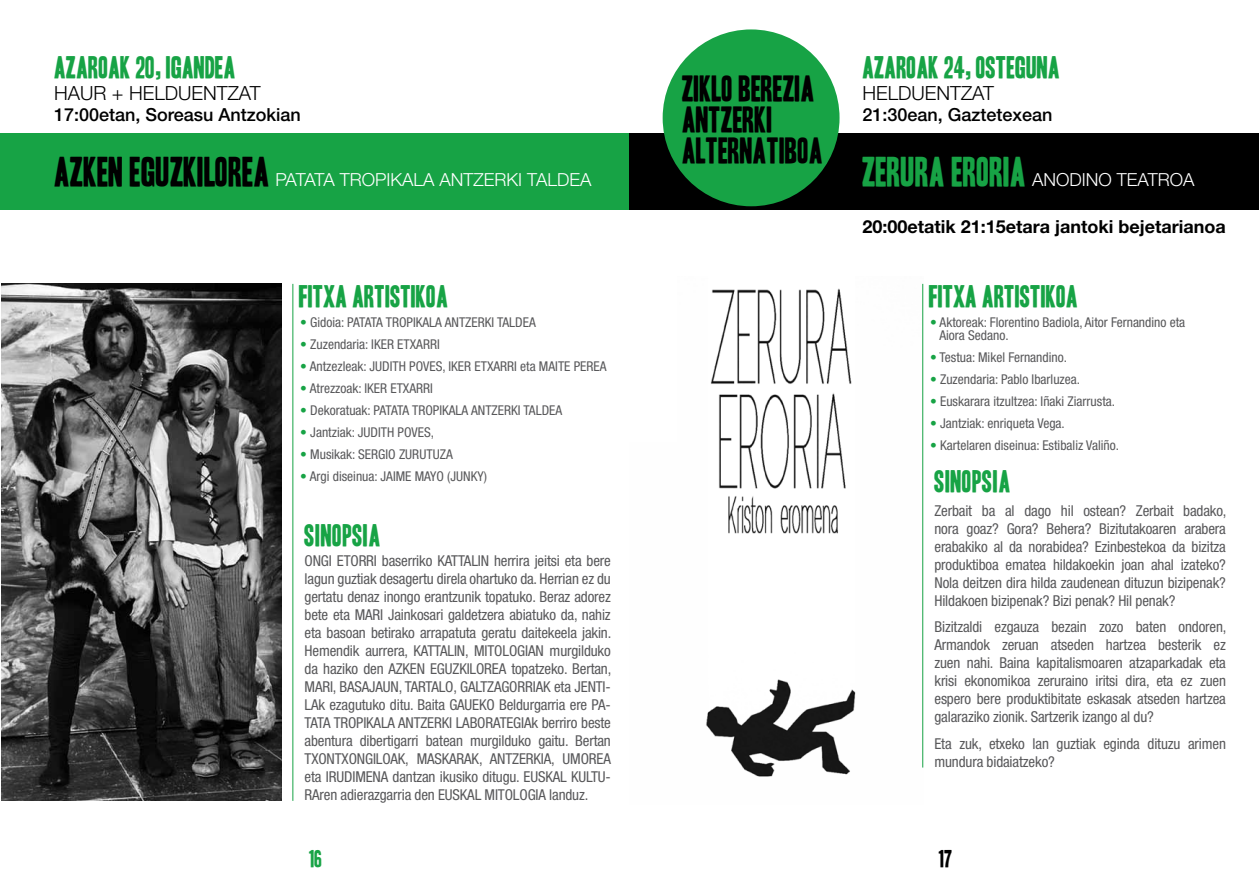
<style>
.page{position:relative;width:1259px;height:893px;background:#fff}
.page>*{position:absolute;margin:0;border:0;box-sizing:border-box;transform-origin:0 0}
.t1{font:31.5px/31.2px "Headline One HPLHS";color:#000}
.t2{font:27px "Headline One HPLHS";color:#17a345}
.t3{font:27px "Headline One HPLHS";letter-spacing:.02em;color:#17a345}
.t4{font:21px "Headline One HPLHS";color:#17a345}
.t5{font:21px "Headline One HPLHS";color:#000}
.t6{font:300 19.5px "Helvetica Neue";color:#000}
.t7{font:300 18px "Helvetica Neue";color:#fff}
.t8{font:500 18px "Helvetica Neue";color:#000}
.t9{font:700 18px "Helvetica Neue";color:#000}
.t10{font:condensed 15px/18px "Helvetica Neue LT Std";letter-spacing:-.01em;color:#58585a;text-align:justify}
.t11{font:condensed 13.5px/13.5px "Helvetica Neue LT Std";color:#58585a}
.s1{font-family:"Headline One HPLHS";font-weight:400;font-size:36px;color:#000}
.s2{color:#17a345}
.s3{font-family:"Headline One HPLHS";font-weight:400;font-size:36px;color:#17a345}
</style>
<div class="page">
<div style="left:0;top:133px;width:630px;height:76px;background:#17a345"></div>
<hr style="left:292px;top:284px;width:1px;height:517px;background:#17a345">
<img style="left:1px;top:284px;width:280px;height:517px">
<img style="left:706px;top:283px;width:217px;height:494px">
<div style="left:630px;top:133px;width:629px;height:76px;background:#000"></div>
<hr style="left:922px;top:284px;width:1px;height:483px;background:#17a345">
<div style="left:662px;top:29px;width:177px;height:177px;background:#17a345;border-radius:50%"></div>
<h2 class="t2" style="left:54px;top:54px;width:183px">AZAROAK 20, IGANDEA</h2>
<h3 class="t6" style="left:54px;top:81px;width:208px">HAUR + HELDUENTZAT</h3>
<p class="t8" style="left:54px;top:104px;width:248px">17:00etan, Soreasu Antzokian</p>
<p class="t7" style="left:54px;top:169px;width:539px"><span class="s1">AZKEN EGUZKILOREA</span> PATATA TROPIKALA ANTZERKI TALDEA</p>
<h2 class="t2" style="left:299px;top:284px;width:151px">FITXA ARTISTIKOA</h2>
<p class="t11" style="left:300px;top:315px;width:237px"><span class="s2">•</span> Gidoia: PATATA TROPIKALA ANTZERKI TALDEA</p>
<p class="t11" style="left:300px;top:337px;width:141px"><span class="s2">•</span> Zuzendaria: IKER ETXARRI</p>
<p class="t11" style="left:300px;top:359px;width:308px"><span class="s2">•</span> Antzezleak: JUDITH POVES, IKER ETXARRI eta MAITE PEREA</p>
<p class="t11" style="left:300px;top:381px;width:134px"><span class="s2">•</span> Atrezzoak: IKER ETXARRI</p>
<p class="t11" style="left:300px;top:403px;width:263px"><span class="s2">•</span> Dekoratuak: PATATA TROPIKALA ANTZERKI TALDEA</p>
<p class="t11" style="left:300px;top:425px;width:135px"><span class="s2">•</span> Jantziak: JUDITH POVES,</p>
<p class="t11" style="left:300px;top:447px;width:154px"><span class="s2">•</span> Musikak: SERGIO ZURUTUZA</p>
<p class="t11" style="left:300px;top:469px;width:188px"><span class="s2">•</span> Argi diseinua: JAIME MAYO (JUNKY)</p>
<h2 class="t3" style="left:305px;top:522px;width:78px">SINOPSIA</h2>
<p class="t10" style="left:305px;top:552px;width:308px">ONGI ETORRI baserriko KATTALIN herrira jeitsi eta bere lagun guztiak desagertu direla ohartuko da. Herrian ez du gertatu denaz inongo erantzunik topatuko. Beraz adorez bete eta MARI Jainkosari galdetzera abiatuko da, nahiz eta basoan betirako arrapatuta geratu daitekeela jakin.<br>Hemendik aurrera, KATTALIN, MITOLOGIAN murgilduko da haziko den AZKEN EGUZKILOREA topatzeko. Bertan, MARI, BASAJAUN, TARTALO, GALTZAGORRIAK eta JENTI-LAk ezagutuko ditu. Baita GAUEKO Beldurgarria ere PA-TATA TROPIKALA ANTZERKI LABORATEGIAk berriro beste abentura dibertigarri batean murgilduko gaitu. Bertan TXONTXONGILOAK, MASKARAK, ANTZERKIA, UMOREA eta IRUDIMENA dantzan ikusiko ditugu. EUSKAL KULTU-RAren adierazgarria den EUSKAL MITOLOGIA landuz.</p>
<h3 class="t4" style="left:309px;top:849px;width:15px">16</h3>
<h1 class="t1" style="left:682px;top:73px;width:143px">ZIKLO BEREZIA<br>ANTZERKI<br>ALTERNATIBOA</h1>
<h2 class="t2" style="left:862px;top:54px;width:199px">AZAROAK 24, OSTEGUNA</h2>
<h3 class="t6" style="left:862px;top:81px;width:133px">HELDUENTZAT</h3>
<p class="t8" style="left:862px;top:104px;width:192px">21:30ean, Gaztetexean</p>
<p class="t7" style="left:862px;top:169px;width:333px"><span class="s3">ZERURA ERORIA</span> ANODINO TEATROA</p>
<p class="t9" style="left:862px;top:216px;width:365px">20:00etatik 21:15etara jantoki bejetarianoa</p>
<h2 class="t2" style="left:929px;top:284px;width:151px">FITXA ARTISTIKOA</h2>
<p class="t11" style="left:939px;top:315px;width:247px;text-indent:-9px"><span class="s2">•</span> Aktoreak: Florentino Badiola, Aitor Fernandino eta<br>Aiora Sedano.</p>
<p class="t11" style="left:930px;top:351px;width:138px"><span class="s2">•</span> Testua: Mikel Fernandino.</p>
<p class="t11" style="left:930px;top:373px;width:151px"><span class="s2">•</span> Zuzendaria: Pablo Ibarluzea.</p>
<p class="t11" style="left:930px;top:395px;width:186px"><span class="s2">•</span> Euskarara itzultzea: Iñaki Ziarrusta.</p>
<p class="t11" style="left:930px;top:417px;width:136px"><span class="s2">•</span> Jantziak: enriqueta Vega.</p>
<p class="t11" style="left:930px;top:439px;width:190px"><span class="s2">•</span> Kartelaren diseinua: Estibaliz Valiño.</p>
<h2 class="t3" style="left:934px;top:468px;width:78px">SINOPSIA</h2>
<p class="t10" style="left:934px;top:501px;width:293px">Zerbait ba al dago hil ostean? Zerbait badako, nora goaz? Gora? Behera? Bizitutakoaren arabera erabakiko al da norabidea? Ezinbestekoa da bizitza produktiboa ematea hildakoekin joan ahal izateko?<br>Nola deitzen dira hilda zaudenean dituzun bizipenak?<br>Hildakoen bizipenak? Bizi penak? Hil penak?</p>
<p class="t10" style="left:934px;top:618px;width:293px">Bizitzaldi ezgauza bezain zozo baten ondoren, Armandok zeruan atseden hartzea besterik ez zuen nahi. Baina kapitalismoaren atzaparkadak eta krisi ekonomikoa zeruraino iritsi dira, eta ez zuen espero bere produktibitate eskasak atseden hartzea galaraziko zionik. Sartzerik izango al du?</p>
<p class="t10" style="left:934px;top:734px;width:293px">Eta zuk, etxeko lan guztiak eginda dituzu arimen mundura bidaiatzeko?</p>
<h3 class="t5" style="left:939px;top:849px;width:15px">17</h3>
</div>
